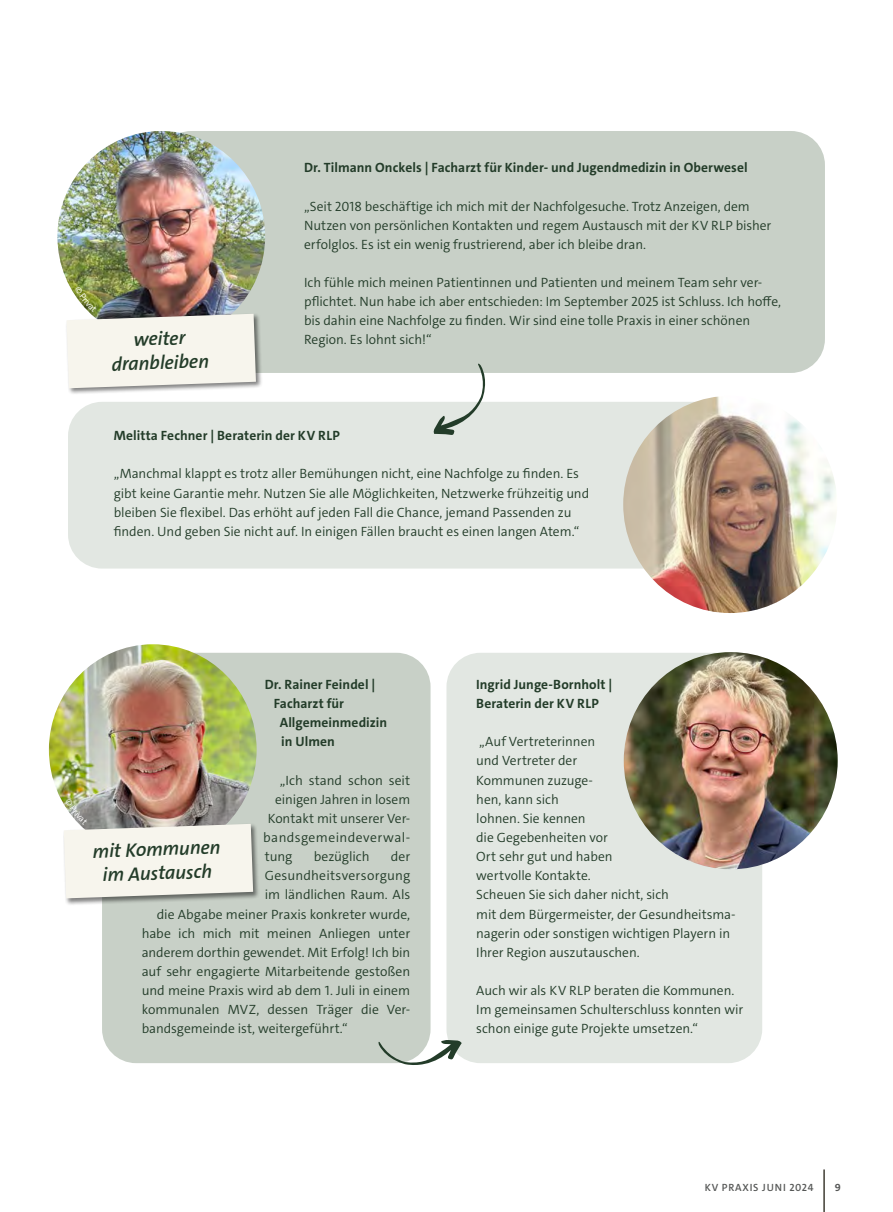
<style>
.page{position:relative;width:893px;height:1212px;background:#fff}
.page>*{position:absolute;margin:0;border:0;box-sizing:border-box;transform-origin:0 0}
.t1{font:italic 600 19.5px/24px "The Sans";color:#233c29;text-align:center}
.t2{font:300 13.5px/19.2px "The Sans";letter-spacing:-.005em;color:#233c29}
.t3{font:700 13.5px/19.2px "The Sans";letter-spacing:.005em;color:#233c29}
.t4{font:300 13.5px "The Sans";letter-spacing:.015em;color:#233c29}
.t5{font:300 13.5px "The Sans";letter-spacing:.03em;color:#233c29}
.t6{font:600 10.5px "The Sans";letter-spacing:.075em;color:#555756}
.t7{font:700 10.5px "The Sans";color:#555756}
</style>
<div class="page">
<hr style="left:823px;top:1169px;width:2px;height:43px;background:#100d00">
<div style="left:157px;top:131px;width:668px;height:242px;background:#c8d0c7;border-radius:34px"></div>
<img style="left:57px;top:131px;width:208px;height:155px">
<div style="left:68px;top:402px;width:667px;height:166px;background:#e2e7e2;border-radius:34px"></div>
<div style="left:102px;top:653px;width:329px;height:410px;background:#c8d0c7;border-radius:34px"></div>
<div style="left:446px;top:653px;width:316px;height:410px;background:#e2e7e2;border-radius:34px"></div>
<svg style="left:433px;top:363px;width:53px;height:72px"></svg>
<svg style="left:378px;top:1040px;width:84px;height:25px"></svg>
<div style="left:66px;top:313px;width:197px;height:82px;background:#000;opacity:.5"></div>
<img style="left:49px;top:644px;width:208px;height:161px">
<img style="left:624px;top:652px;width:214px;height:217px">
<div style="left:63px;top:823px;width:197px;height:82px;background:#000;opacity:.5"></div>
<img style="left:623px;top:396px;width:213px;height:217px">
<img style="left:67px;top:286px;width:189px;height:102px">
<svg style="left:64px;top:798px;width:189px;height:100px;background:#d8d3cb"></svg>
<h1 class="t1" style="left:110px;top:328px;width:99px;rotate:-2deg">weiter dranbleiben</h1>
<p class="t3" style="left:304px;top:158px;width:445px">Dr. Tilmann Onckels | Facharzt für Kinder- und Jugendmedizin in Oberwesel</p>
<p class="t2" style="left:304px;top:196px;width:469px">„Seit 2018 beschäftige ich mich mit der Nachfolgesuche. Trotz Anzeigen, dem<br>Nutzen von persönlichen Kontakten und regem Austausch mit der KV RLP bisher erfolglos. Es ist ein wenig frustrierend, aber ich bleibe dran.</p>
<p class="t2" style="left:304px;top:273px;width:479px">Ich fühle mich meinen Patientinnen und Patienten und meinem Team sehr ver&shy;pflichtet. Nun habe ich aber entschieden: Im September 2025 ist Schluss. Ich hoffe, bis dahin eine Nachfolge zu finden. Wir sind eine tolle Praxis in einer schönen Region. Es lohnt sich!“</p>
<p class="t3" style="left:114px;top:426px;width:228px">Melitta Fechner | Beraterin der KV RLP</p>
<p class="t2" style="left:114px;top:464px;width:477px">„Manchmal klappt es trotz aller Bemühungen nicht, eine Nachfolge zu finden. Es gibt keine Garantie mehr. Nutzen Sie alle Möglichkeiten, Netzwerke frühzeitig und bleiben Sie flexibel. Das erhöht auf jeden Fall die Chance, jemand Passenden zu finden. Und geben Sie nicht auf. In einigen Fällen braucht es einen langen Atem.“</p>
<p class="t3" style="left:265px;top:675px;width:112px">Dr. Rainer Feindel |</p>
<p class="t3" style="left:274px;top:694px;width:72px">Facharzt für</p>
<p class="t3" style="left:280px;top:713px;width:109px">Allgemeinmedizin</p>
<p class="t3" style="left:281px;top:732px;width:55px">in Ulmen</p>
<p class="t2" style="left:280px;top:770px;width:132px">„Ich stand schon seit</p>
<p class="t2" style="left:275px;top:790px;width:136px">einigen Jahren in losem</p>
<p class="t2" style="left:268px;top:809px;width:144px">Kontakt mit unserer Ver-</p>
<p class="t5" style="left:263px;top:829px;width:148px">bandsgemeindeverwal-</p>
<p class="t2" style="left:265px;top:847px;width:29px">tung</p>
<p class="t2" style="left:314px;top:847px;width:57px">bezüglich</p>
<p class="t2" style="left:391px;top:847px;width:21px">der</p>
<p class="t4" style="left:265px;top:867px;width:147px">Gesundheitsversorgung</p>
<p class="t2" style="left:265px;top:885px;width:147px">im ländlichen Raum. Als</p>
<p class="t2" style="left:157px;top:904px;width:255px">die Abgabe meiner Praxis konkreter wurde,</p>
<p class="t2" style="left:142px;top:923px;width:270px">habe ich mich mit meinen Anliegen unter</p>
<p class="t2" style="left:142px;top:943px;width:270px">anderem dorthin gewendet. Mit Erfolg! Ich bin</p>
<p class="t2" style="left:142px;top:962px;width:270px">auf sehr engagierte Mitarbeitende gestoßen</p>
<p class="t2" style="left:142px;top:981px;width:270px">und meine Praxis wird ab dem 1. Juli in einem</p>
<p class="t2" style="left:142px;top:1000px;width:270px">kommunalen MVZ, dessen Träger die Ver-</p>
<p class="t2" style="left:142px;top:1019px;width:207px">bandsgemeinde ist, weitergeführt.“</p>
<h1 class="t1" style="left:92px;top:839px;width:129px;rotate:-2deg">mit Kommunen im Austausch</h1>
<p class="t3" style="left:476px;top:675px;width:138px">Ingrid Junge-Bornholt |<br>Beraterin der KV RLP</p>
<p class="t2" style="left:476px;top:732px;width:261px">„Auf Vertreterinnen<br>und Vertreter der<br>Kommunen zuzuge-<br>hen, kann sich<br>lohnen. Sie kennen<br>die Gegebenheiten vor<br>Ort sehr gut und haben<br>wertvolle Kontakte.<br>Scheuen Sie sich daher nicht, sich<br>mit dem Bürgermeister, der Gesundheitsma&shy;nagerin oder sonstigen wichtigen Playern in<br>Ihrer Region auszutauschen.</p>
<p class="t2" style="left:476px;top:981px;width:268px">Auch wir als KV RLP beraten die Kommunen.<br>Im gemeinsamen Schulterschluss konnten wir schon einige gute Projekte umsetzen.“</p>
<p class="t6" style="left:705px;top:1180px;width:110px">KV PRAXIS JUNI 2024</p>
<p class="t7" style="left:835px;top:1180px;width:7px">9</p>
</div>
